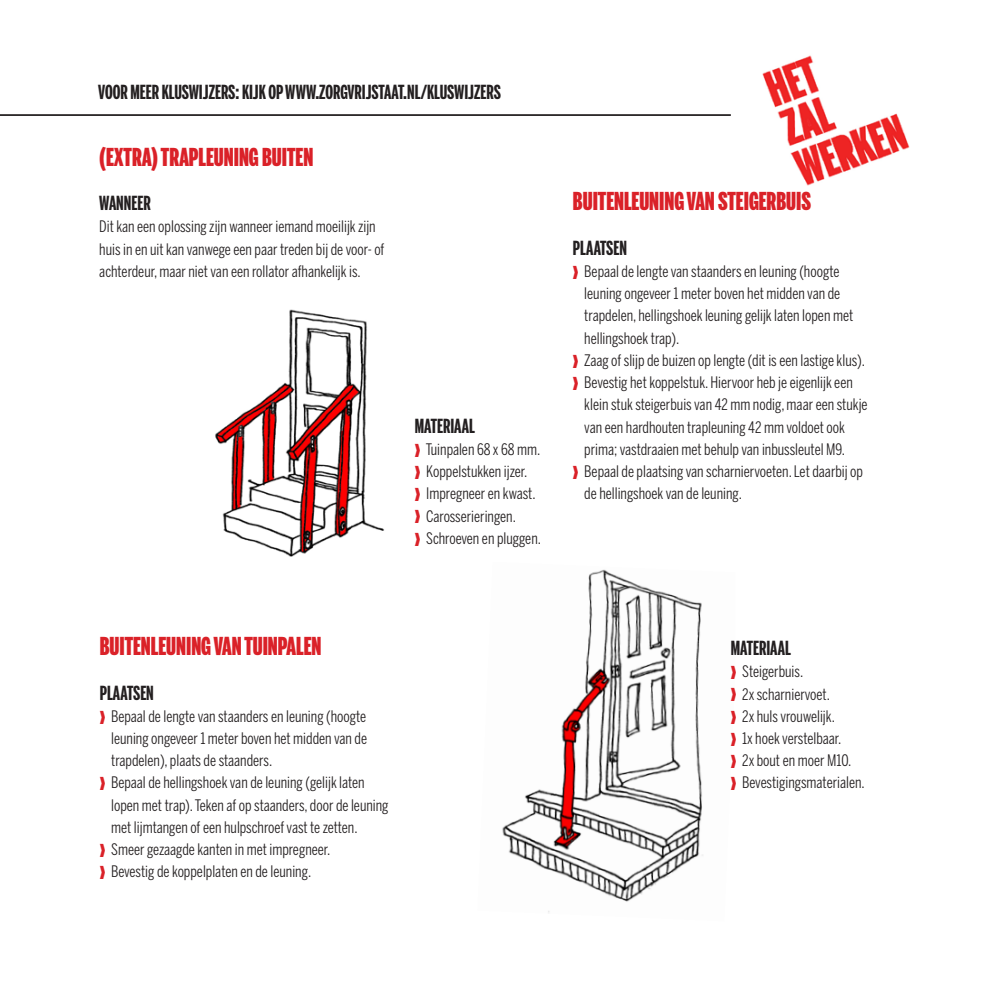
<style>
.page{position:relative;width:993px;height:993px;background:#fff}
.page>*{position:absolute;margin:0;border:0;box-sizing:border-box;transform-origin:0 0}
.t1{font:900 24.5px "Benton Sans Extra Comp";color:#da2128}
.t2{font:700 19.25px "Benton Sans Extra Comp";color:#231f20}
.t3{font:15.75px/22.2px "Benton Sans Comp";color:#231f20}
.s1{font-family:"Benton Sans Extra Comp";font-weight:900;font-size:24.5px;color:#da2128}
</style>
<div class="page">
<img style="left:215px;top:309px;width:169px;height:247px">
<img style="left:502px;top:569px;width:201px;height:344px">
<img style="left:762px;top:55px;width:148px;height:131px">
<hr style="left:0;top:114px;width:730px;height:2px;background:#231f20">
<p class="t2" style="left:98px;top:81px;width:403px">VOOR MEER KLUSWIJZERS: KIJK OP WWW.ZORGVRIJSTAAT.NL/KLUSWIJZERS</p>
<h1 class="t1" style="left:99px;top:142px;width:215px">(EXTRA) TRAPLEUNING BUITEN</h1>
<p class="t2" style="left:99px;top:192px;width:18px">WANNEER</p>
<p class="t3" style="left:99px;top:216px;width:286px">Dit kan een oplossing zijn wanneer iemand moeilijk zijn huis in en uit kan vanwege een paar treden bij de voor- of achterdeur, maar niet van een rollator afhankelijk is.</p>
<p class="t2" style="left:414px;top:414px;width:17px">MATERIAAL</p>
<p class="t3" style="left:414px;top:438px;width:128px"><span class="s1">›</span> Tuinpalen 68 x 68 mm. <span class="s1">›</span> Koppelstukken ijzer.<br><span class="s1">›</span> Impregneer en kwast. <span class="s1">›</span> Carosserieringen.<br><span class="s1">›</span> Schroeven en pluggen.</p>
<h1 class="t1" style="left:572px;top:187px;width:239px">BUITENLEUNING VAN STEIGERBUIS</h1>
<p class="t2" style="left:572px;top:236px;width:48px">PLAATSEN</p>
<p class="t3" style="left:572px;top:260px;width:268px"><span class="s1">›</span> Bepaal de lengte van staanders en leuning (hoogte</p>
<p class="t3" style="left:584px;top:282px;width:257px">leuning ongeveer 1 meter boven het midden van de</p>
<p class="t3" style="left:584px;top:305px;width:270px">trapdelen, hellingshoek leuning gelijk laten lopen met</p>
<p class="t3" style="left:584px;top:327px;width:96px">hellingshoek trap).</p>
<p class="t3" style="left:572px;top:349px;width:293px"><span class="s1">›</span> Zaag of slijp de buizen op lengte (dit is een lastige klus).</p>
<p class="t3" style="left:572px;top:371px;width:281px"><span class="s1">›</span> Bevestig het koppelstuk. Hiervoor heb je eigenlijk een</p>
<p class="t3" style="left:584px;top:393px;width:285px">klein stuk steigerbuis van 42 mm nodig, maar een stukje</p>
<p class="t3" style="left:584px;top:416px;width:262px">van een hardhouten trapleuning 42 mm voldoet ook</p>
<p class="t3" style="left:584px;top:438px;width:262px">prima; vastdraaien met behulp van inbussleutel M9.</p>
<p class="t3" style="left:572px;top:460px;width:291px"><span class="s1">›</span> Bepaal de plaatsing van scharniervoeten. Let daarbij op</p>
<p class="t3" style="left:584px;top:482px;width:159px">de hellingshoek van de leuning.</p>
<h1 class="t1" style="left:100px;top:631px;width:154px">BUITENLEUNING VAN TUINPAL</h1>
<h1 class="t1" style="left:303px;top:631px;width:18px">EN</h1>
<p class="t2" style="left:100px;top:681px;width:48px">PLAATSEN</p>
<p class="t3" style="left:100px;top:705px;width:268px"><span class="s1">›</span> Bepaal de lengte van staanders en leuning (hoogte</p>
<p class="t3" style="left:111px;top:727px;width:257px">leuning ongeveer 1 meter boven het midden van de</p>
<p class="t3" style="left:111px;top:749px;width:162px">trapdelen), plaats de staanders.</p>
<p class="t3" style="left:100px;top:771px;width:266px"><span class="s1">›</span> Bepaal de hellingshoek van de leuning (gelijk laten</p>
<p class="t3" style="left:111px;top:793px;width:279px">lopen met trap). Teken af op staanders, door de leuning</p>
<p class="t3" style="left:111px;top:816px;width:248px">met lijmtangen of een hulpschroef vast te zetten.</p>
<p class="t3" style="left:100px;top:838px;width:232px"><span class="s1">›</span> Smeer gezaagde kanten in met impregneer.</p>
<p class="t3" style="left:100px;top:860px;width:213px"><span class="s1">›</span> Bevestig de koppelplaten en de leuning.</p>
<p class="t2" style="left:730px;top:636px;width:17px">MATERIAAL</p>
<p class="t3" style="left:730px;top:660px;width:135px"><span class="s1">›</span> Steigerbuis.<br><span class="s1">›</span> 2x scharniervoet.<br><span class="s1">›</span> 2x huls vrouwelijk.<br><span class="s1">›</span> 1x hoek verstelbaar.<br><span class="s1">›</span> 2x bout en moer M10.<br><span class="s1">›</span> Bevestigingsmaterialen.</p>
</div>
